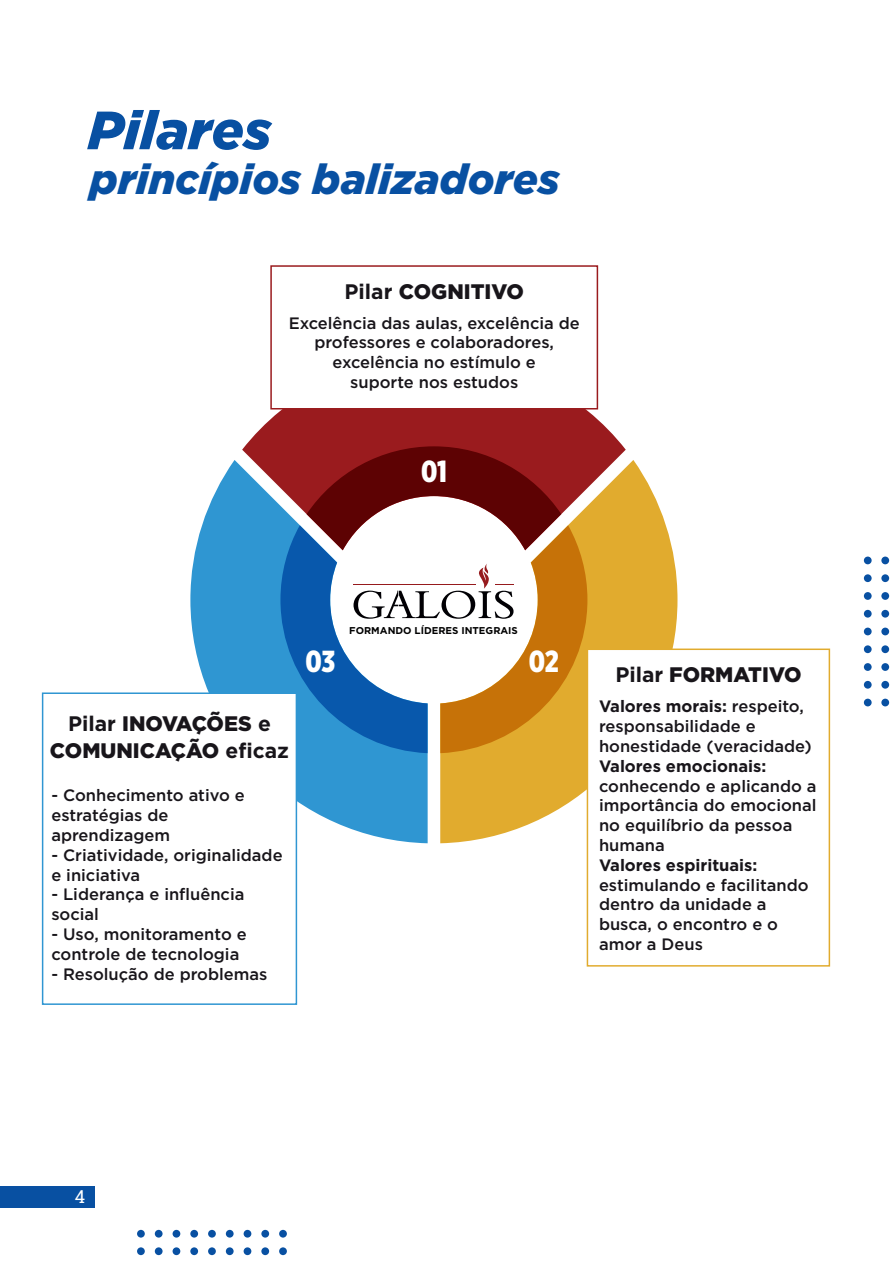
<style>
.page{position:relative;width:893px;height:1263px;background:#fff}
.page>*{position:absolute;margin:0;border:0;box-sizing:border-box;transform-origin:0 0}
.t1{font:italic 900 53.85px "Gotham";color:#0850a2}
.t2{font:italic 900 42px "Gotham";color:#0850a2}
.t3{font:900 30.45px "Gotham X Narrow";color:#fff}
.t4{font:900 21px/27px "Gotham";color:#18151a;text-align:center}
.t5{font:18px "Roboto Slab";color:#fff}
.t6{font:500 16.5px/19.8px "Gotham";color:#18151a}
.t7{font:700 16.5px "Gotham";color:#18151a}
.t8{font:700 9.9px "Gotham";color:#000001}
.s1{font-weight:700}
</style>
<div class="page">
<div style="left:864px;top:699px;width:8px;height:7px;background:#0850a2;border-radius:50%"></div>
<div style="left:864px;top:557px;width:8px;height:7px;background:#0850a2;border-radius:50%"></div>
<div style="left:864px;top:574px;width:8px;height:8px;background:#0850a2;border-radius:50%"></div>
<div style="left:864px;top:610px;width:8px;height:8px;background:#0850a2;border-radius:50%"></div>
<div style="left:864px;top:592px;width:8px;height:8px;background:#0850a2;border-radius:50%"></div>
<div style="left:864px;top:628px;width:8px;height:7px;background:#0850a2;border-radius:50%"></div>
<div style="left:864px;top:645px;width:8px;height:8px;background:#0850a2;border-radius:50%"></div>
<div style="left:864px;top:681px;width:8px;height:8px;background:#0850a2;border-radius:50%"></div>
<div style="left:864px;top:663px;width:8px;height:8px;background:#0850a2;border-radius:50%"></div>
<div style="left:881px;top:699px;width:8px;height:7px;background:#0850a2;border-radius:50%"></div>
<div style="left:881px;top:557px;width:8px;height:7px;background:#0850a2;border-radius:50%"></div>
<div style="left:881px;top:574px;width:8px;height:8px;background:#0850a2;border-radius:50%"></div>
<div style="left:881px;top:610px;width:8px;height:8px;background:#0850a2;border-radius:50%"></div>
<div style="left:881px;top:592px;width:8px;height:8px;background:#0850a2;border-radius:50%"></div>
<div style="left:881px;top:628px;width:8px;height:7px;background:#0850a2;border-radius:50%"></div>
<div style="left:881px;top:645px;width:8px;height:8px;background:#0850a2;border-radius:50%"></div>
<div style="left:881px;top:681px;width:8px;height:8px;background:#0850a2;border-radius:50%"></div>
<div style="left:881px;top:663px;width:8px;height:8px;background:#0850a2;border-radius:50%"></div>
<div style="left:137px;top:1230px;width:8px;height:7px;background:#0850a2;border-radius:50%"></div>
<div style="left:279px;top:1230px;width:8px;height:7px;background:#0850a2;border-radius:50%"></div>
<div style="left:261px;top:1230px;width:8px;height:7px;background:#0850a2;border-radius:50%"></div>
<div style="left:226px;top:1230px;width:8px;height:7px;background:#0850a2;border-radius:50%"></div>
<div style="left:244px;top:1230px;width:7px;height:7px;background:#0850a2;border-radius:50%"></div>
<div style="left:208px;top:1230px;width:8px;height:7px;background:#0850a2;border-radius:50%"></div>
<div style="left:190px;top:1230px;width:8px;height:7px;background:#0850a2;border-radius:50%"></div>
<div style="left:155px;top:1230px;width:8px;height:7px;background:#0850a2;border-radius:50%"></div>
<div style="left:173px;top:1230px;width:7px;height:7px;background:#0850a2;border-radius:50%"></div>
<div style="left:137px;top:1247px;width:8px;height:8px;background:#0850a2;border-radius:50%"></div>
<div style="left:279px;top:1247px;width:8px;height:8px;background:#0850a2;border-radius:50%"></div>
<div style="left:261px;top:1247px;width:8px;height:8px;background:#0850a2;border-radius:50%"></div>
<div style="left:226px;top:1247px;width:8px;height:8px;background:#0850a2;border-radius:50%"></div>
<div style="left:244px;top:1247px;width:7px;height:8px;background:#0850a2;border-radius:50%"></div>
<div style="left:208px;top:1247px;width:8px;height:8px;background:#0850a2;border-radius:50%"></div>
<div style="left:190px;top:1247px;width:8px;height:8px;background:#0850a2;border-radius:50%"></div>
<div style="left:155px;top:1247px;width:8px;height:8px;background:#0850a2;border-radius:50%"></div>
<div style="left:173px;top:1247px;width:7px;height:8px;background:#0850a2;border-radius:50%"></div>
<svg style="left:440px;top:460px;width:237px;height:383px;fill:#e1ab2e"></svg>
<svg style="left:190px;top:460px;width:238px;height:383px;background:#4ea6d8"></svg>
<svg style="left:242px;top:356px;width:384px;height:194px;fill:#9a1b1e"></svg>
<div style="left:42px;top:692px;width:255px;height:313px;background:#fff;border:2px solid #2f96d2"></div>
<div style="left:587px;top:648px;width:243px;height:318px;background:#fff;border:2px solid #e1ab2e"></div>
<div style="left:270px;top:265px;width:328px;height:144px;background:#fff;border:2px solid #9a1b1e"></div>
<svg style="left:280px;top:446px;width:307px;height:307px"></svg>
<hr style="left:353px;top:584px;width:123px;height:1px;background:#961a1d">
<div style="left:0;top:1187px;width:95px;height:21px;background:#0850a2"></div>
<h1 class="t1" style="left:88px;top:93px;width:185px">Pilares</h1>
<h2 class="t2" style="left:90px;top:150px;width:471px">princípios balizadores</h2>
<p class="t4" style="left:345px;top:278px;width:181px"><span class="s1">Pilar</span> COGNITIVO</p>
<p class="t6" style="left:289px;top:313px;width:293px;text-align:center">Excelência das aulas, excelência de professores e colaboradores, excelência no estímulo e<br>suporte nos estudos</p>
<h3 class="t3" style="left:421px;top:452px;width:27px">01</h3>
<p class="t4" style="left:50px;top:709px;width:241px"><span class="s1">Pilar</span> INOVAÇÕES <span class="s1">e<br></span>COMUNICAÇÃO <span class="s1">eficaz</span></p>
<p class="t6" style="left:51px;top:785px;width:195px">- Conhecimento ativo e estratégias de aprendizagem</p>
<p class="t6" style="left:51px;top:845px;width:233px">- Criatividade, originalidade e iniciativa</p>
<p class="t6" style="left:51px;top:884px;width:195px">- Liderança e influência social</p>
<p class="t6" style="left:51px;top:924px;width:197px">- Uso, monitoramento e controle de tecnologia</p>
<p class="t6" style="left:51px;top:963px;width:218px">- Resolução de problemas</p>
<h3 class="t3" style="left:305px;top:642px;width:31px">03</h3>
<p class="t8" style="left:349px;top:624px;width:170px">FORMANDO LÍDERES INTEGRAIS</p>
<h3 class="t3" style="left:529px;top:642px;width:31px">02</h3>
<p class="t4" style="left:615px;top:661px;width:188px"><span class="s1">Pilar</span> FORMATIVO</p>
<p class="t6" style="left:599px;top:696px;width:214px"><span class="s1">Valores morais:</span> respeito, responsabilidade e honestidade (veracidade)</p>
<p class="t7" style="left:599px;top:755px;width:169px">Valores emocionais:</p>
<p class="t6" style="left:599px;top:776px;width:219px">conhecendo e aplicando a importância do emocional no equilíbrio da pessoa humana</p>
<p class="t7" style="left:599px;top:854px;width:160px">Valores espirituais:</p>
<p class="t6" style="left:599px;top:875px;width:211px">estimulando e facilitando dentro da unidade a busca, o encontro e o amor a Deus</p>
<p class="t5" style="left:75px;top:1184px;width:12px">4</p>
</div>
